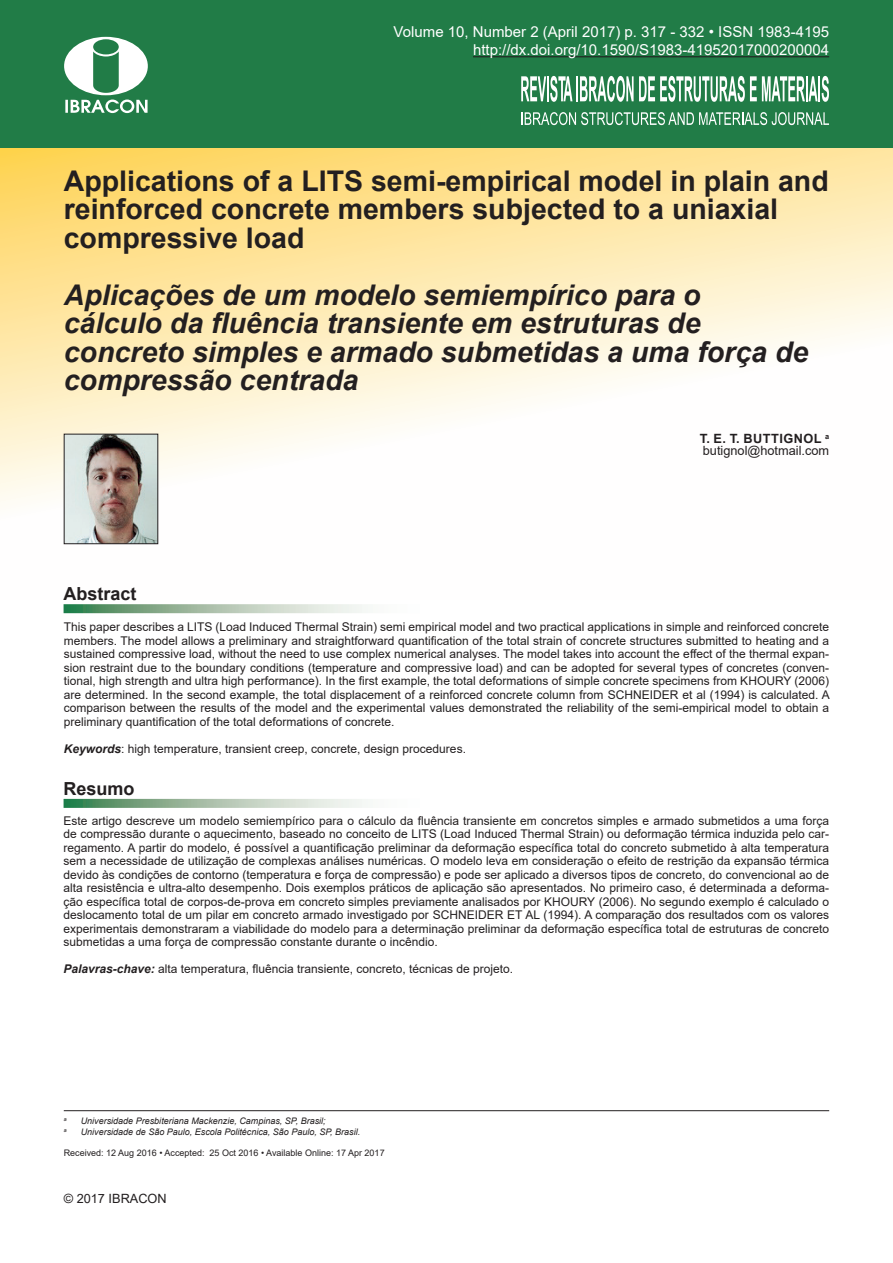
<style>
.page{position:relative;width:893px;height:1263px;background:#fff}
.page>*{position:absolute;margin:0;border:0;box-sizing:border-box;transform-origin:0 0}
.t1{font:italic 700 28.5px/28.5px "Arial";color:#231f20}
.t2{font:700 28.5px/28.5px "Arial";color:#231f20}
.t3{font:700 18px "Arial";color:#231f20}
.t4{font:15px/18px "Arial";color:#fff;text-align:right}
.t5{font:12.75px/12px "Arial";color:#231f20}
.t6{font:12px/13.5px "Arial";color:#231f20;text-align:justify}
.t7{font:italic 9px "Arial";color:#231f20}
.t8{font:9px "Arial";color:#231f20}
.t9{font:italic 5.25px "Arial";color:#231f20}
.s1{font-weight:700}
.s2{font-weight:700;font-style:italic}
</style>
<div class="page">
<svg style="left:0;top:148px;width:893px;height:397px"></svg>
<div style="left:0;top:0;width:893px;height:148px;background:#217c47"></div>
<svg style="left:64px;top:37px;width:84px;height:76px"></svg>
<svg style="left:521px;top:76px;width:51px;height:26px"></svg>
<hr style="left:576px;top:76px;width:2px;height:25px;background:#fff">
<svg style="left:580px;top:76px;width:249px;height:26px"></svg>
<svg style="left:521px;top:112px;width:308px;height:13px"></svg>
<hr style="left:473px;top:56px;width:356px;height:1px;background:#231f20">
<hr style="left:64px;top:1110px;width:765px;height:1px;background:#231f20">
<svg style="left:64px;top:604px;width:299px;height:9px;background:#a4c0a9"></svg>
<svg style="left:64px;top:799px;width:299px;height:9px;background:#a3bfa8"></svg>
<img style="left:66px;top:436px;width:90px;height:106px">
<div style="left:64px;top:434px;width:94px;height:110px;border:1px solid #231f20"></div>
<p class="t4" style="left:394px;top:23px;width:437px">Volume 10, Number 2 (April 2017) p. 317 - 332 • ISSN 1983-4195 http://dx.doi.org/10.1590/S1983-41952017000200004</p>
<h1 class="t2" style="left:64px;top:167px;width:766px">Applications of a LITS semi-empirical model in plain and reinforced concrete members subjected to a uniaxial compressive load</h1>
<h1 class="t1" style="left:64px;top:281px;width:746px">Aplicações de um modelo semiempírico para o<br>cálculo da fluência transiente em estruturas de concreto simples e armado submetidas a uma força de compressão centrada</h1>
<h2 class="t3" style="left:64px;top:581px;width:75px">Abstract</h2>
<p class="t5" style="left:700px;top:432px;width:131px"><span class="s1">T. E. T. BUTTIGNOL</span> <sup>a </sup>butignol@hotmail.com</p>
<p class="t6" style="left:64px;top:620px;width:768px">This paper describes a LITS (Load Induced Thermal Strain) semi empirical model and two practical applications in simple and reinforced concrete members. The model allows a preliminary and straightforward quantification of the total strain of concrete structures submitted to heating and a sustained compressive load, without the need to use complex numerical analyses. The model takes into account the effect of the thermal expan&shy;sion restraint due to the boundary conditions (temperature and compressive load) and can be adopted for several types of concretes (conven&shy;tional, high strength and ultra high performance). In the first example, the total deformations of simple concrete specimens from KHOURY (2006) are determined. In the second example, the total displacement of a reinforced concrete column from SCHNEIDER et al (1994) is calculated. A comparison between the results of the model and the experimental values demonstrated the reliability of the semi-empirical model to obtain a preliminary quantification of the total deformations of concrete.</p>
<p class="t6" style="left:64px;top:741px;width:404px"><span class="s2">Keywords</span>: high temperature, transient creep, concrete, design procedures.</p>
<h2 class="t3" style="left:64px;top:776px;width:73px">Resumo</h2>
<p class="t6" style="left:64px;top:814px;width:767px">Este artigo descreve um modelo semiempírico para o cálculo da fluência transiente em concretos simples e armado submetidos a uma força de compressão durante o aquecimento, baseado no conceito de LITS (Load Induced Thermal Strain) ou deformação térmica induzida pelo car&shy;regamento. A partir do modelo, é possível a quantificação preliminar da deformação específica total do concreto submetido à alta temperatura sem a necessidade de utilização de complexas análises numéricas. O modelo leva em consideração o efeito de restrição da expansão térmica devido às condições de contorno (temperatura e força de compressão) e pode ser aplicado a diversos tipos de concreto, do convencional ao de alta resistência e ultra-alto desempenho. Dois exemplos práticos de aplicação são apresentados. No primeiro caso, é determinada a deforma&shy;ção específica total de corpos-de-prova em concreto simples previamente analisados por KHOURY (2006). No segundo exemplo é calculado o deslocamento total de um pilar em concreto armado investigado por SCHNEIDER ET AL (1994). A comparação dos resultados com os valores experimentais demonstraram a viabilidade do modelo para a determinação preliminar da deformação específica total de estruturas de concreto submetidas a uma força de compressão constante durante o incêndio.</p>
<p class="t6" style="left:64px;top:962px;width:451px"><span class="s2">Palavras-chave:</span> alta temperatura, fluência transiente, concreto, técnicas de projeto.</p>
<p class="t9" style="left:64px;top:1116px;width:4px">a</p>
<p class="t7" style="left:81px;top:1115px;width:246px">Universidade Presbiteriana Mackenzie, Campinas, SP, Brasil;</p>
<p class="t9" style="left:64px;top:1126px;width:4px">a</p>
<p class="t7" style="left:81px;top:1126px;width:281px">Universidade de São Paulo, Escola Politécnica, São Paulo, SP, Brasil.</p>
<p class="t8" style="left:64px;top:1146px;width:322px">Received: 12 Aug 2016 • Accepted: 25 Oct 2016 • Available Online: 17 Apr 2017</p>
<p class="t5" style="left:64px;top:1192px;width:104px">© 2017 IBRACON</p>
</div>
